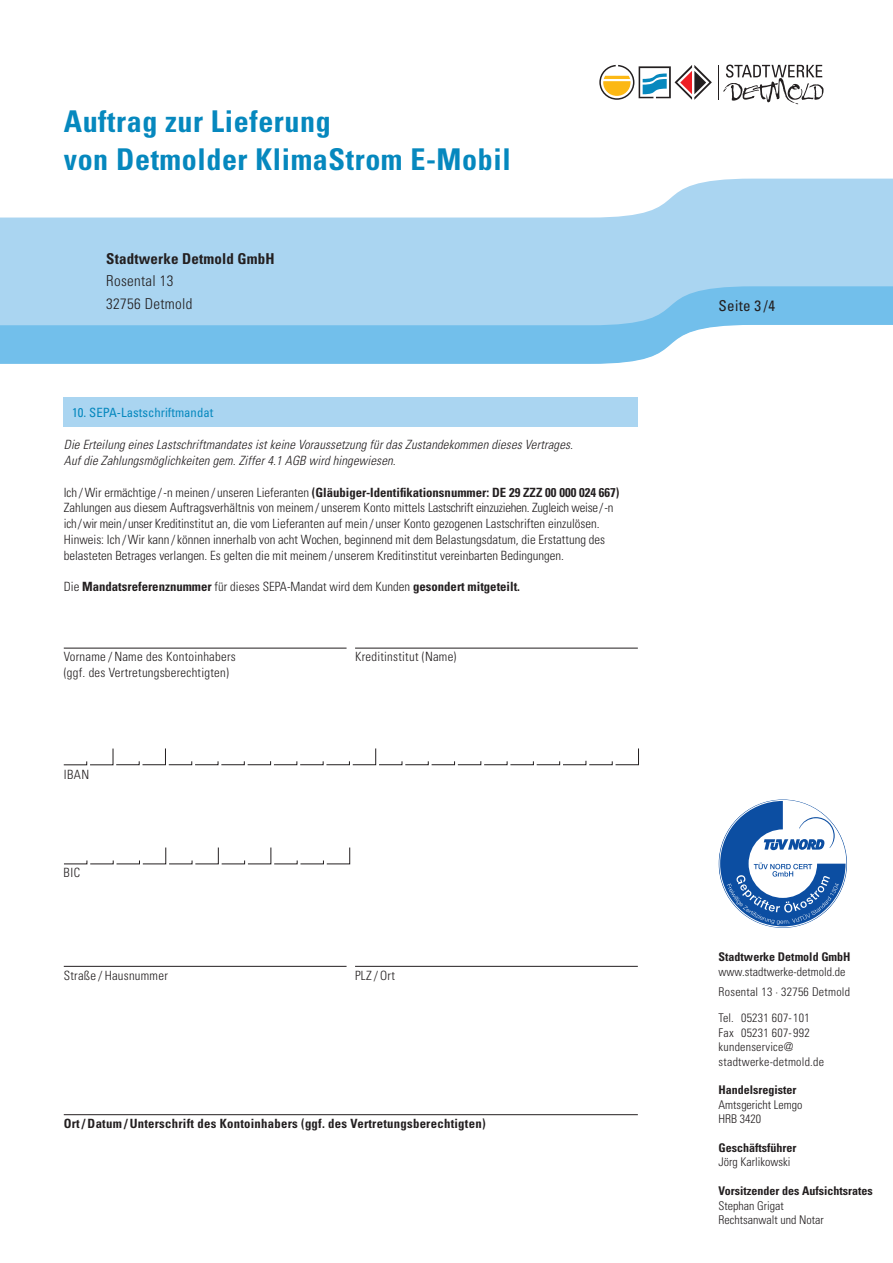
<style>
.page{position:relative;width:893px;height:1263px;background:#fff}
.page>*{position:absolute;margin:0;border:0;box-sizing:border-box;transform-origin:0 0}
.t1{font:700 condensed 30px/37.5px "Univers LT Std";letter-spacing:.02em;color:#0688be}
.t2{font:300 condensed 15px/22.5px "Univers LT Std";letter-spacing:.02em;color:#231f20}
.t3{font:700 condensed 15px "Univers LT Std";letter-spacing:.01em;color:#231f20}
.t4{font:condensed 15px "Univers LT Std";letter-spacing:.02em;color:#231f20}
.t5{font:300 condensed 12.75px/15.8px "Univers LT Std";color:#231f20}
.t6{font:italic 300 condensed 12.75px/15.8px "Univers LT Std";letter-spacing:.01em;color:#231f20}
.t7{font:300 condensed 12.75px/15.8px "Univers LT Std";letter-spacing:.02em;color:#231f20}
.t8{font:700 condensed 12.75px "Univers LT Std";color:#231f20}
.t9{font:700 condensed 12.75px "Univers LT Std";letter-spacing:.02em;color:#231f20}
.t10{font:condensed 12.75px "Univers LT Std";color:#0688be}
.t11{font:300 condensed 12px/14.4px "Univers LT Std";color:#231f20}
.t12{font:700 condensed 12px "Univers LT Std";color:#231f20}
.t13{font:300 condensed 12px/14.4px "Univers LT Std";letter-spacing:.02em;color:#231f20}
.s1{font-weight:700}
.s2{font-weight:300}
</style>
<div class="page">
<svg style="left:0;top:179px;width:893px;height:107px;fill:#aad5f1"></svg>
<svg style="left:0;top:286px;width:893px;height:78px;background:#98cfef"></svg>
<hr style="left:718px;top:65px;width:1px;height:35px;background:#231f20">
<svg style="left:599px;top:65px;width:113px;height:35px"></svg>
<svg style="left:723px;top:65px;width:100px;height:39px"></svg>
<svg style="left:720px;top:801px;width:125px;height:125px"></svg>
<div style="left:64px;top:398px;width:574px;height:29px;background:#aad5f1"></div>
<hr style="left:64px;top:648px;width:283px;height:1px;background:#231f20">
<hr style="left:355px;top:648px;width:283px;height:1px;background:#231f20">
<hr style="left:64px;top:966px;width:283px;height:1px;background:#231f20">
<hr style="left:355px;top:966px;width:283px;height:1px;background:#231f20">
<svg style="left:64px;top:847px;width:286px;height:17px"></svg>
<svg style="left:63px;top:748px;width:576px;height:17px"></svg>
<hr style="left:64px;top:1114px;width:574px;height:1px;background:#231f20">
<h1 class="t1" style="left:64px;top:103px;width:448px">Auftrag zur Lieferung<br>von Detmolder KlimaStrom E-Mobil</h1>
<p class="t3" style="left:106px;top:249px;width:170px">Stadtwerke Detmold GmbH</p>
<p class="t2" style="left:106px;top:270px;width:88px">Rosental 13<br>32756 Detmold</p>
<p class="t10" style="left:72px;top:404px;width:143px">10. SEPA-Lastschriftmandat</p>
<p class="t6" style="left:64px;top:437px;width:511px">Die Erteilung eines Lastschriftmandates ist keine Voraussetzung für das Zustandekommen dieses Vertrages.<br>Auf die Zahlungsmöglichkeiten gem. Ziffer 4.1 AGB wird hingewiesen.</p>
<p class="t5" style="left:64px;top:484px;width:557px">Ich /Wir ermächtige /-n meinen / unseren Lieferanten <span class="s1">(Gläubiger-Identifikationsnummer: DE 29 ZZZ 00 000 024 667)<br></span>Zahlungen aus diesem Auftragsverhältnis von meinem/ unserem Konto mittels Lastschrift einzuziehen. Zugleich weise/-n ich/wir mein/unser Kreditinstitut an, die vom Lieferanten auf mein / unser Konto gezogenen Lastschriften einzulösen.<br>Hinweis: Ich /Wir kann /können innerhalb von acht Wochen, beginnend mit dem Belastungsdatum, die Erstattung des belasteten Betrages verlangen. Es gelten die mit meinem/ unserem Kreditinstitut vereinbarten Bedingungen.</p>
<p class="t8" style="left:64px;top:579px;width:458px"><span class="s2">Die</span> Mandatsreferenznummer <span class="s2">für dieses SEPA-Mandat wird dem Kunden</span> gesondert mitgeteilt.</p>
<p class="t7" style="left:64px;top:649px;width:174px">Vorname / Name des Kontoinhabers (ggf. des Vertretungsberechtigten)</p>
<p class="t7" style="left:355px;top:649px;width:103px">Kreditinstitut (Name)</p>
<p class="t5" style="left:64px;top:767px;width:27px">IBAN</p>
<p class="t5" style="left:64px;top:865px;width:18px">BIC</p>
<p class="t7" style="left:64px;top:967px;width:106px">Straße / Hausnummer</p>
<p class="t5" style="left:355px;top:967px;width:41px">PLZ / Ort</p>
<p class="t9" style="left:64px;top:1115px;width:423px">Ort / Datum / Unterschrift des Kontoinhabers (ggf. des Vertretungsberechtigten)</p>
<p class="t4" style="left:719px;top:296px;width:58px">Seite 3 /4</p>
<p class="t12" style="left:719px;top:949px;width:133px">Stadtwerke Detmold GmbH</p>
<p class="t11" style="left:719px;top:961px;width:133px;line-height:20.4px">www.stadtwerke-detmold.de<br>Rosental 13 · 32756 Detmold</p>
<p class="t13" style="left:719px;top:1011px;width:107px">Tel. 05231 607-101<br>Fax 05231 607-992 kundenservice@ stadtwerke-detmold.de</p>
<p class="t12" style="left:719px;top:1083px;width:79px">Handelsregister</p>
<p class="t11" style="left:719px;top:1097px;width:85px">Amtsgericht Lemgo<br>HRB 3420</p>
<p class="t12" style="left:719px;top:1140px;width:79px">Geschäftsführer</p>
<p class="t11" style="left:719px;top:1155px;width:73px">Jörg Karlikowski</p>
<p class="t12" style="left:719px;top:1183px;width:156px">Vorsitzender des Aufsichtsrates</p>
<p class="t11" style="left:719px;top:1198px;width:107px">Stephan Grigat<br>Rechtsanwalt und Notar</p>
</div>
